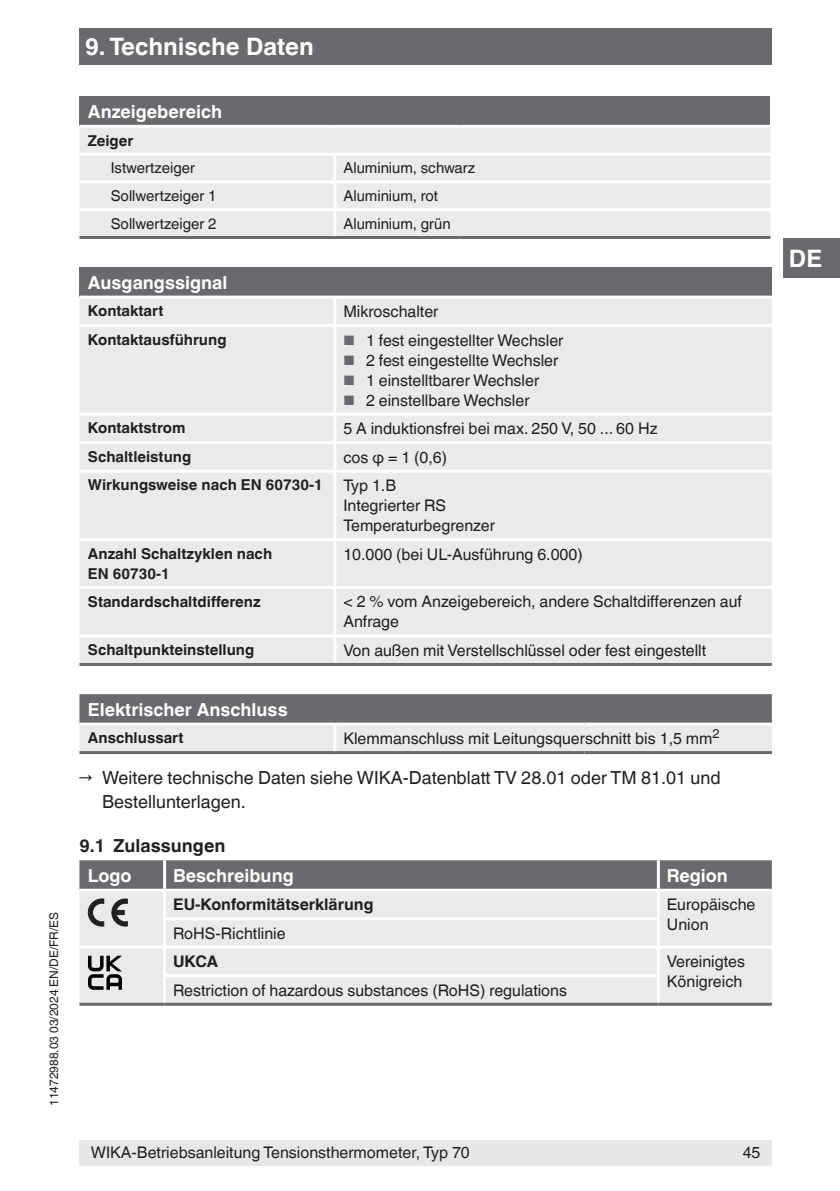
<style>
.page{position:relative;width:840px;height:1191px;background:#fff}
.page>*{position:absolute;margin:0;border:0;box-sizing:border-box;transform-origin:0 0}
.t1{font:700 24px "Helvetica World";color:#fff}
.t2{font:18px/24px "Helvetica World";color:#231f20}
.t3{font:700 18px "Helvetica World";color:#fff}
.t4{font:700 18px "Helvetica World";color:#231f20}
.t5{font:16px/20px "Helvetica World";color:#231f20}
.t6{font:700 16px "Helvetica World";color:#231f20}
.t7{font:700 15px/20px "Helvetica World";color:#231f20}
.t8{font:15px "Helvetica World";color:#231f20}
.t9{font:12px "Helvetica World";color:#231f20}
.s1{font-size:13.6px;color:#696a6e}
</style>
<div class="page">
<div style="left:79px;top:28px;width:692px;height:37px;background:#696a6e"></div>
<div style="left:782px;top:238px;width:57px;height:40px;background:#696a6e"></div>
<div style="left:79px;top:1140px;width:692px;height:25px;background:#e6e7e9"></div>
<div style="left:79px;top:96px;width:691px;height:30px;background:#696a6e"></div>
<div style="left:79px;top:128px;width:691px;height:108px;background:#e9eaea"></div>
<hr style="left:79px;top:125px;width:255px;height:3px;background:#fff">
<hr style="left:334px;top:125px;width:125px;height:3px;background:#fff">
<hr style="left:459px;top:125px;width:311px;height:3px;background:#fff">
<hr style="left:79px;top:153px;width:255px;height:3px;background:#fff">
<hr style="left:334px;top:153px;width:125px;height:3px;background:#fff">
<hr style="left:333px;top:156px;width:3px;height:24px;background:#fff">
<hr style="left:459px;top:153px;width:311px;height:3px;background:#fff">
<hr style="left:79px;top:180px;width:255px;height:3px;background:#fff">
<hr style="left:334px;top:180px;width:125px;height:3px;background:#fff">
<hr style="left:333px;top:183px;width:3px;height:25px;background:#fff">
<hr style="left:459px;top:180px;width:311px;height:3px;background:#fff">
<hr style="left:79px;top:208px;width:255px;height:3px;background:#fff">
<hr style="left:334px;top:208px;width:125px;height:3px;background:#fff">
<hr style="left:333px;top:211px;width:3px;height:25px;background:#fff">
<hr style="left:459px;top:208px;width:311px;height:3px;background:#fff">
<hr style="left:79px;top:236px;width:255px;height:3px;background:#696a6e">
<hr style="left:334px;top:236px;width:125px;height:3px;background:#696a6e">
<hr style="left:459px;top:236px;width:311px;height:3px;background:#696a6e">
<div style="left:79px;top:267px;width:692px;height:30px;background:#696a6e"></div>
<div style="left:79px;top:299px;width:692px;height:364px;background:#e9eaea"></div>
<hr style="left:333px;top:299px;width:3px;height:25px;background:#fff">
<hr style="left:333px;top:327px;width:3px;height:85px;background:#fff">
<hr style="left:333px;top:415px;width:3px;height:26px;background:#fff">
<hr style="left:333px;top:444px;width:3px;height:25px;background:#fff">
<hr style="left:333px;top:472px;width:3px;height:66px;background:#fff">
<hr style="left:333px;top:541px;width:3px;height:45px;background:#fff">
<hr style="left:333px;top:589px;width:3px;height:45px;background:#fff">
<hr style="left:333px;top:637px;width:3px;height:26px;background:#fff">
<hr style="left:334px;top:663px;width:437px;height:3px;background:#696a6e">
<hr style="left:79px;top:663px;width:255px;height:3px;background:#696a6e">
<hr style="left:79px;top:634px;width:255px;height:3px;background:#fff">
<hr style="left:334px;top:634px;width:437px;height:3px;background:#fff">
<hr style="left:79px;top:586px;width:255px;height:3px;background:#fff">
<hr style="left:334px;top:586px;width:437px;height:3px;background:#fff">
<hr style="left:79px;top:441px;width:255px;height:3px;background:#fff">
<hr style="left:334px;top:441px;width:437px;height:3px;background:#fff">
<hr style="left:79px;top:469px;width:255px;height:3px;background:#fff">
<hr style="left:334px;top:469px;width:437px;height:3px;background:#fff">
<hr style="left:79px;top:538px;width:255px;height:3px;background:#fff">
<hr style="left:334px;top:538px;width:437px;height:3px;background:#fff">
<hr style="left:79px;top:412px;width:255px;height:3px;background:#fff">
<hr style="left:334px;top:412px;width:437px;height:3px;background:#fff">
<hr style="left:79px;top:324px;width:255px;height:3px;background:#fff">
<hr style="left:334px;top:324px;width:437px;height:3px;background:#fff">
<hr style="left:79px;top:296px;width:255px;height:3px;background:#fff">
<hr style="left:334px;top:296px;width:437px;height:3px;background:#fff">
<svg style="left:79px;top:694px;width:692px;height:57px;background:#a7a8aa"></svg>
<hr style="left:79px;top:751px;width:255px;height:3px;background:#696a6e">
<hr style="left:79px;top:722px;width:255px;height:3px;background:#fff">
<hr style="left:334px;top:722px;width:250px;height:3px;background:#fff">
<hr style="left:333px;top:725px;width:3px;height:26px;background:#fff">
<hr style="left:584px;top:722px;width:187px;height:3px;background:#fff">
<hr style="left:334px;top:751px;width:250px;height:3px;background:#696a6e">
<hr style="left:584px;top:751px;width:187px;height:3px;background:#696a6e">
<div style="left:79px;top:860px;width:692px;height:28px;background:#696a6e"></div>
<div style="left:79px;top:892px;width:692px;height:110px;background:#e9eaea"></div>
<hr style="left:163px;top:860px;width:3px;height:28px;background:#fff">
<hr style="left:656px;top:860px;width:3px;height:28px;background:#fff">
<hr style="left:163px;top:891px;width:3px;height:26px;background:#fff">
<hr style="left:656px;top:891px;width:3px;height:26px;background:#fff">
<hr style="left:163px;top:917px;width:496px;height:3px;background:#fff">
<hr style="left:163px;top:920px;width:3px;height:25px;background:#fff">
<hr style="left:656px;top:920px;width:3px;height:25px;background:#fff">
<hr style="left:79px;top:945px;width:85px;height:3px;background:#fff">
<hr style="left:164px;top:945px;width:494px;height:3px;background:#fff">
<hr style="left:163px;top:948px;width:3px;height:26px;background:#fff">
<hr style="left:658px;top:945px;width:113px;height:3px;background:#fff">
<hr style="left:656px;top:948px;width:3px;height:26px;background:#fff">
<hr style="left:163px;top:974px;width:496px;height:3px;background:#fff">
<hr style="left:163px;top:977px;width:3px;height:25px;background:#fff">
<hr style="left:656px;top:977px;width:3px;height:25px;background:#fff">
<hr style="left:79px;top:1002px;width:85px;height:3px;background:#696a6e">
<hr style="left:164px;top:1002px;width:494px;height:3px;background:#696a6e">
<hr style="left:658px;top:1002px;width:113px;height:3px;background:#696a6e">
<svg style="left:88px;top:899px;width:16px;height:27px"></svg>
<svg style="left:112px;top:899px;width:15px;height:27px"></svg>
<svg style="left:88px;top:955px;width:34px;height:34px"></svg>
<p class="t9" style="left:47px;top:1106px;width:195px;rotate:-90deg">11472988.03 03/2024 EN/DE/FR/ES</p>
<h1 class="t1" style="left:85px;top:33px;width:230px">9. Technische Daten</h1>
<p class="t3" style="left:88px;top:101px;width:135px">Anzeigebereich</p>
<p class="t7" style="left:88px;top:130px;width:47px">Zeiger</p>
<p class="t8" style="left:111px;top:159px;width:86px">Istwertzeiger</p>
<p class="t8" style="left:343px;top:159px;width:133px">Aluminium, schwarz</p>
<p class="t8" style="left:111px;top:187px;width:107px">Sollwertzeiger 1</p>
<p class="t8" style="left:343px;top:187px;width:96px">Aluminium, rot</p>
<p class="t8" style="left:111px;top:215px;width:107px">Sollwertzeiger 2</p>
<p class="t8" style="left:343px;top:215px;width:109px">Aluminium, grün</p>
<p class="t3" style="left:88px;top:272px;width:141px">Ausgangssignal</p>
<p class="t7" style="left:88px;top:301px;width:77px">Kontaktart</p>
<p class="t5" style="left:343px;top:301px;width:96px">Mikroschalter</p>
<p class="t7" style="left:88px;top:330px;width:140px">Kontaktausführung</p>
<p class="t5" style="left:343px;top:330px;width:221px"><span class="s1">■</span> 1 fest eingestellter Wechsler</p>
<p class="t5" style="left:343px;top:350px;width:216px"><span class="s1">■</span> 2 fest eingestellte Wechsler</p>
<p class="t5" style="left:343px;top:370px;width:197px"><span class="s1">■</span> 1 einstelltbarer Wechsler</p>
<p class="t5" style="left:343px;top:390px;width:188px"><span class="s1">■</span> 2 einstellbare Wechsler</p>
<p class="t7" style="left:88px;top:418px;width:99px">Kontaktstrom</p>
<p class="t5" style="left:343px;top:418px;width:315px">5 A induktionsfrei bei max. 250 V, 50 ... 60 Hz</p>
<p class="t7" style="left:88px;top:447px;width:105px">Schaltleistung</p>
<p class="t5" style="left:343px;top:447px;width:105px">cos ϕ = 1 (0,6)</p>
<p class="t7" style="left:88px;top:475px;width:236px">Wirkungsweise nach EN 60730-1</p>
<p class="t5" style="left:343px;top:475px;width:153px">Typ 1.B<br>Integrierter RS<br>Temperaturbegrenzer</p>
<p class="t7" style="left:88px;top:544px;width:186px">Anzahl Schaltzyklen nach<br>EN 60730-1</p>
<p class="t5" style="left:343px;top:544px;width:241px">10.000 (bei UL-Ausführung 6.000)</p>
<p class="t7" style="left:88px;top:591px;width:174px">Standardschaltdifferenz</p>
<p class="t5" style="left:343px;top:592px;width:400px">&lt; 2 % vom Anzeigebereich, andere Schaltdifferenzen auf<br>Anfrage</p>
<p class="t7" style="left:88px;top:640px;width:168px">Schaltpunkteinstellung</p>
<p class="t5" style="left:343px;top:640px;width:364px">Von außen mit Verstellschlüssel oder fest eingestellt</p>
<p class="t3" style="left:88px;top:699px;width:201px">Elektrischer Anschluss</p>
<p class="t7" style="left:88px;top:728px;width:97px">Anschlussart</p>
<p class="t5" style="left:343px;top:728px;width:377px">Klemmanschluss mit Leitungsquerschnitt bis 1,5 mm<sup>2</sup></p>
<p class="t2" style="left:102px;top:765px;width:619px;text-indent:-23px">→ Weitere technische Daten siehe WIKA-Datenblatt TV 28.01 oder TM 81.01 und<br>Bestellunterlagen.</p>
<p class="t4" style="left:79px;top:835px;width:147px">9.1 Zulassungen</p>
<p class="t3" style="left:88px;top:865px;width:45px">Logo</p>
<p class="t3" style="left:173px;top:865px;width:122px">Beschreibung</p>
<p class="t3" style="left:666px;top:865px;width:62px">Region</p>
<p class="t6" style="left:173px;top:895px;width:202px">EU-Konformitätserklärung</p>
<p class="t5" style="left:666px;top:894px;width:90px">Europäische<br>Union</p>
<p class="t5" style="left:173px;top:923px;width:114px">RoHS-Richtlinie</p>
<p class="t6" style="left:173px;top:952px;width:46px">UKCA</p>
<p class="t5" style="left:666px;top:951px;width:80px">Vereinigtes<br>Königreich</p>
<p class="t5" style="left:173px;top:980px;width:395px">Restriction of hazardous substances (RoHS) regulations</p>
<p class="t5" style="left:91px;top:1143px;width:380px">WIKA-Betriebsanleitung Tensionsthermometer, Typ 70</p>
<p class="t5" style="left:742px;top:1143px;width:19px">45</p>
<h1 class="t1" style="left:788px;top:244px;width:35px">DE</h1>
</div>
